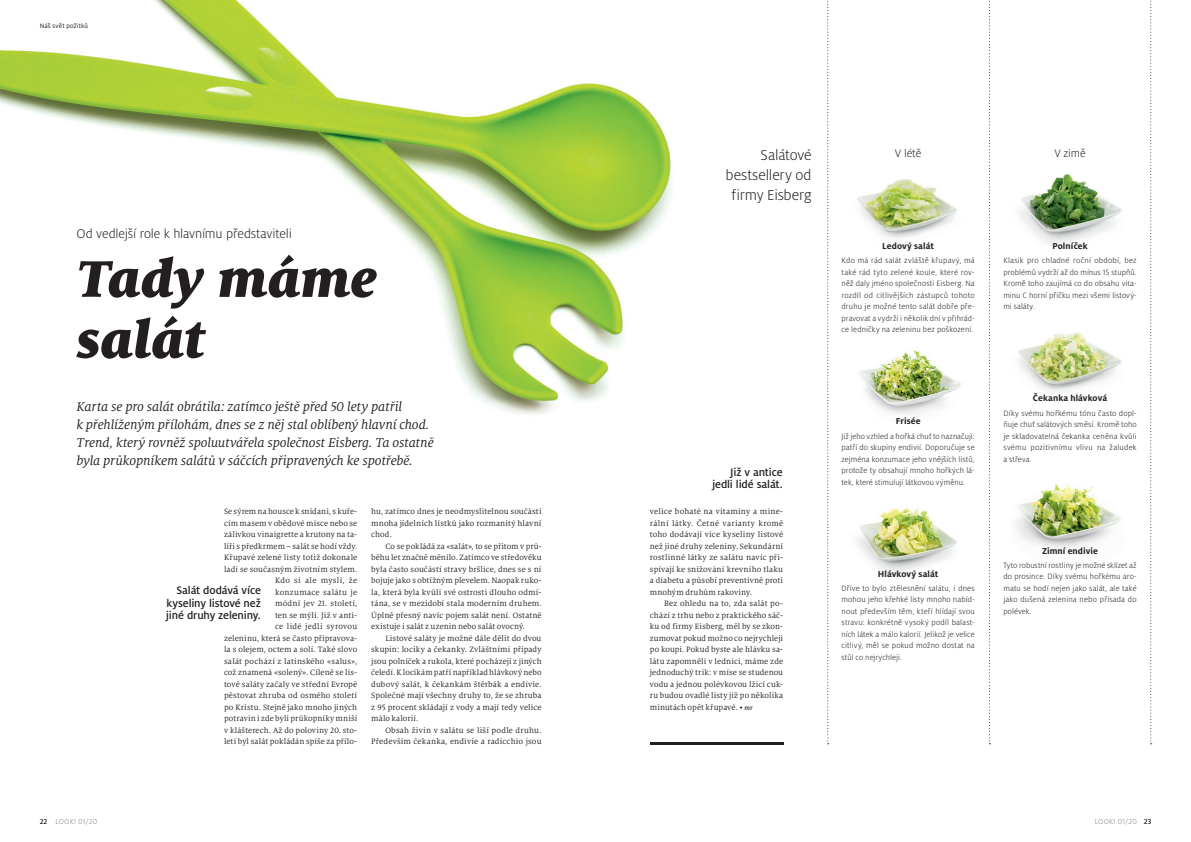
<style>
.page{position:relative;width:1191px;height:842px;background:#fff}
.page>*{position:absolute;margin:0;border:0;box-sizing:border-box;transform-origin:0 0}
.t1{font:italic 900 57px/61px "Milo Serif Pro";letter-spacing:.005em;color:#231f20}
.t2{font:300 16px/20px "Milo Pro";letter-spacing:-.01em;color:#231f20;text-align:right}
.t3{font:italic 14px/18px "Milo Serif Pro";letter-spacing:-.01em;color:#231f20}
.t4{font:300 14px "Milo Pro";letter-spacing:-.01em;color:#231f20}
.t5{font:500 12px/12.5px "Milo Pro";letter-spacing:-.015em;color:#231f20;text-align:justify}
.t6{font:300 12px "Milo Pro";letter-spacing:-.005em;color:#231f20}
.t7{font:700 9.5px "Milo Pro";letter-spacing:.01em;color:#231f20}
.t8{font:8.5px/11.5px "Milo Serif Pro";letter-spacing:.015em;color:#231f20;text-align:justify}
.t9{font:300 8.5px/11.5px "Milo Pro";letter-spacing:.015em;color:#231f20;text-align:justify}
.t10{font:300 8px "Milo Pro";letter-spacing:.025em;color:#808285}
.t11{font:7px "Milo Pro";letter-spacing:.02em;color:#231f20}
.s1{font-weight:500;color:#231f20}
.s2{font-weight:500;font-style:italic;font-size:7px}
</style>
<div class="page">
<img style="left:0;top:0;width:672px;height:415px">
<img style="left:1018px;top:332px;width:104px;height:60px">
<img style="left:1015px;top:483px;width:106px;height:67px">
<img style="left:1019px;top:175px;width:103px;height:69px">
<img style="left:857px;top:508px;width:100px;height:65px">
<img style="left:859px;top:350px;width:102px;height:65px">
<img style="left:857px;top:179px;width:100px;height:59px">
<hr style="left:650px;top:742px;width:133px;height:2px;background:#231f20">
<svg style="left:989px;top:0;width:1px;height:744px"></svg>
<svg style="left:827px;top:0;width:2px;height:744px"></svg>
<svg style="left:1150px;top:0;width:1px;height:744px"></svg>
<p class="t11" style="left:40px;top:22px;width:50px">Náš svět požitků</p>
<h3 class="t4" style="left:76px;top:226px;width:217px">Od vedlejší role k hlavnímu představiteli</h3>
<h1 class="t1" style="left:76px;top:248px;width:302px">Tady máme salát</h1>
<p class="t3" style="left:76px;top:397px;width:359px">Karta se pro salát obrátila: zatímco ještě před 50 lety patřil<br>k přehlíženým přílohám, dnes se z něj stal oblíbený hlavní chod.<br>Trend, který rovněž spoluutvářela společnost Eisberg. Ta ostatně byla průkopníkem salátů v sáčcích připravených ke spotřebě.</p>
<p class="t10" style="left:40px;top:817px;width:59px"><span class="s1">22</span> LOOK! 01/20</p>
<p class="t8" style="left:224px;top:506px;width:135px;text-align:right">Se sýrem na housce k snídani, s kuře&shy;cím masem v obědové misce nebo se zálivkou vinaigrette a krutony na ta&shy;líři s předkrmem – salát se hodí vždy.<br>Křupavé zelené listy totiž dokonale ladí se současným životním stylem.<br>Kdo si ale myslí, že<br>konzumace salátu je<br>módní jev 21. století,<br>ten se mýlí. Již v anti-<br>ce lidé jedli syrovou<br>zeleninu, která se často připravova&shy;la s olejem, octem a solí. Také slovo salát pochází z latinského «salus», což znamená «solený». Cíleně se lis&shy;tové saláty začaly ve střední Evropě pěstovat zhruba od osmého století po Kristu. Stejně jako mnoho jiných potravin i zde byli průkopníky mniši v klášterech. Až do poloviny 20. sto&shy;letí byl salát pokládán spíše za přílo-</p>
<p class="t8" style="left:371px;top:506px;width:172px">hu, zatímco dnes je neodmyslitelnou součástí mnoha jídelních lístků jako rozmanitý hlavní chod.</p>
<p class="t8" style="left:371px;top:540px;width:172px;text-indent:14px">Co se pokládá za «salát», to se přitom v prů&shy;běhu let značně měnilo. Zatímco ve středověku byla často součástí stravy bršlice, dnes se s ní bojuje jako s obtížným plevelem. Naopak ruko&shy;la, která byla kvůli své ostrosti dlouho odmí&shy;tána, se v mezidobí stala moderním druhem.<br>Úplně přesný navíc pojem salát není. Ostatně existuje i salát z uzenin nebo salát ovocný.</p>
<p class="t8" style="left:371px;top:632px;width:172px;text-indent:14px">Listové saláty je možné dále dělit do dvou skupin: lociky a čekanky. Zvláštními případy jsou polníček a rukola, které pocházejí z jiných čeledí. K locikám patří například hlávkový nebo dubový salát, k čekankám štěrbák a endivie.<br>Společné mají všechny druhy to, že se zhruba z 95 procent skládají z vody a mají tedy velice málo kalorií.</p>
<p class="t8" style="left:371px;top:724px;width:172px;text-align:right">Obsah živin v salátu se liší podle druhu.<br>Především čekanka, endivie a radicchio jsou</p>
<h3 class="t5" style="left:166px;top:584px;width:96px;text-indent:10px">Salát dodává více kyseliny listové než jiné druhy zeleniny.</h3>
<h2 class="t2" style="left:725px;top:145px;width:88px">Salátové bestsellery od firmy Eisberg</h2>
<h3 class="t6" style="left:895px;top:146px;width:28px">V létě</h3>
<p class="t7" style="left:882px;top:240px;width:53px">Ledový salát</p>
<p class="t9" style="left:841px;top:255px;width:135px">Kdo má rád salát zvláště křupavý, má také rád tyto zelené koule, které rov&shy;něž daly jméno společnosti Eisberg. Na rozdíl od citlivějších zástupců tohoto druhu je možné tento salát dobře pře&shy;pravovat a vydrží i několik dní v přihrád&shy;ce ledničky na zeleninu bez poškození.</p>
<h3 class="t5" style="left:712px;top:466px;width:72px;text-align:right">Již v antice jedli lidé salát.</h3>
<p class="t8" style="left:650px;top:506px;width:135px">velice bohaté na vitaminy a mine&shy;rální látky. Četné varianty kromě toho dodávají více kyseliny listové než jiné druhy zeleniny. Sekundární rostlinné látky ze salátu navíc při&shy;spívají ke snižování krevního tlaku a diabetu a působí preventivně proti mnohým druhům rakoviny.</p>
<p class="t8" style="left:650px;top:598px;width:135px;text-indent:14px">Bez ohledu na to, zda salát po&shy;chází z trhu nebo z praktického sáč&shy;ku od firmy Eisberg, měl by se zkon&shy;zumovat pokud možno co nejrychleji po koupi. Pokud byste ale hlávku sa&shy;látu zapomněli v lednici, máme zde jednoduchý trik: v míse se studenou vodu a jednou polévkovou lžicí cuk&shy;ru budou ovadlé listy již po několika minutách opět křupavé. • <span class="s2">mr</span></p>
<p class="t7" style="left:895px;top:416px;width:26px">Frisée</p>
<p class="t9" style="left:841px;top:430px;width:135px">Již jeho vzhled a hořká chuť to naznačují: patří do skupiny endivií. Doporučuje se zejména konzumace jeho vnějších listů, protože ty obsahují mnoho hořkých lá&shy;tek, které stimulují látkovou výměnu.</p>
<p class="t7" style="left:878px;top:568px;width:62px">Hlávkový salát</p>
<p class="t9" style="left:841px;top:582px;width:135px">Dříve to bylo ztělesnění salátu, i dnes mohou jeho křehké listy mnoho nabíd&shy;nout především těm, kteří hlídají svou stravu: konkrétně vysoký podíl balast&shy;ních látek a málo kalorií. Jelikož je velice citlivý, měl se pokud možno dostat na stůl co nejrychleji.</p>
<h3 class="t6" style="left:1054px;top:146px;width:33px">V zimě</h3>
<p class="t7" style="left:1052px;top:240px;width:37px">Polníček</p>
<p class="t9" style="left:1003px;top:255px;width:135px">Klasik pro chladné roční období, bez problémů vydrží až do mínus 15 stupňů.<br>Kromě toho zaujímá co do obsahu vita&shy;minu C horní příčku mezi všemi listový&shy;mi saláty.</p>
<p class="t7" style="left:1033px;top:393px;width:76px">Čekanka hlávková</p>
<p class="t9" style="left:1003px;top:407px;width:135px">Díky svému hořkému tónu často dopl&shy;ňuje chuť salátových směsí. Kromě toho je skladovatelná čekanka ceněna kvůli svému pozitivnímu vlivu na žaludek a střeva.</p>
<p class="t7" style="left:1042px;top:545px;width:57px">Zimní endivie</p>
<p class="t9" style="left:1003px;top:559px;width:135px">Tyto robustní rostliny je možné sklízet až do prosince. Díky svému hořkému aro&shy;matu se hodí nejen jako salát, ale také jako dušená zelenina nebo přísada do polévek.</p>
<p class="t10" style="left:1094px;top:817px;width:58px">LOOK! 01/20 <span class="s1">23</span></p>
</div>
